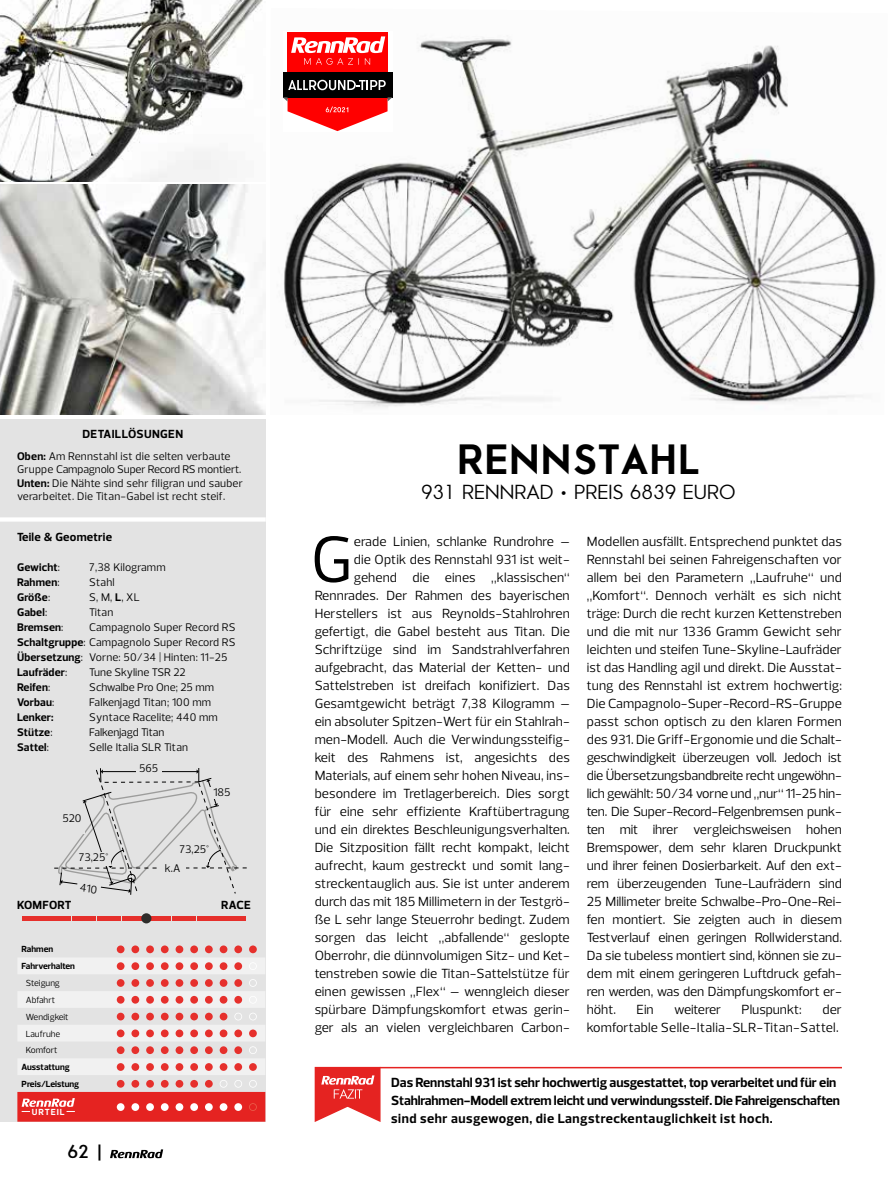
<style>
.page{position:relative;width:893px;height:1191px;background:#fff}
.page>*{position:absolute;margin:0;border:0;box-sizing:border-box;transform-origin:0 0}
.t1{font:66.45px "Prelo";color:#000}
.t2{font:800 40.5px "Aramis";letter-spacing:.06em;color:#000}
.t3{font:19.5px "Aramis";letter-spacing:.04em;color:#000}
.t4{font:700 18px "Aramis";color:#000}
.t5{font:13.5px/18px "Prelo";letter-spacing:.005em;color:#000;text-align:right}
.t6{font:700 13.5px/18px "Prelo";letter-spacing:-.005em;color:#000}
.t7{font:700 12px "Prelo";letter-spacing:.02em;color:#000}
.t8{font:11.25px/15px "Prelo";letter-spacing:.015em;color:#000}
.t9{font:700 11.25px "Prelo";letter-spacing:.015em;color:#000}
.t10{font:700 9px/16.8px "Prelo";color:#000}
.t11{font:9px/16.8px "Prelo";color:#000}
.t12{font:700 9px "Prelo";letter-spacing:.11em;color:#fff}
.s1{font-weight:700}
.s2{font-weight:400}
</style>
<div class="page">
<div style="left:0;top:420px;width:266px;height:702px;background:#e3e3e3"></div>
<hr style="left:0;top:517px;width:266px;height:4px;background:#fff">
<svg style="left:110px;top:1149px;width:53px;height:9px"></svg>
<div style="left:122px;top:916px;width:24px;height:5px;background:#e6302c"></div>
<div style="left:97px;top:916px;width:24px;height:5px;background:#e6302c"></div>
<div style="left:73px;top:916px;width:23px;height:5px;background:#e6302c"></div>
<div style="left:48px;top:916px;width:23px;height:5px;background:#e6302c"></div>
<div style="left:197px;top:916px;width:23px;height:5px;background:#e6302c"></div>
<div style="left:222px;top:916px;width:24px;height:5px;background:#e6302c"></div>
<div style="left:22px;top:916px;width:24px;height:5px;background:#e6302c"></div>
<div style="left:172px;top:916px;width:23px;height:5px;background:#e6302c"></div>
<div style="left:147px;top:916px;width:24px;height:5px;background:#e6302c"></div>
<div style="left:141px;top:913px;width:10px;height:10px;background:#2f2d2b;border-radius:50%"></div>
<svg style="left:17px;top:945px;width:248px;height:176px"></svg>
<hr style="left:380px;top:1067px;width:462px;height:1px;background:#e52321">
<svg style="left:314px;top:1066px;width:67px;height:56px"></svg>
<img style="left:0;top:185px;width:266px;height:230px">
<img style="left:0;top:0;width:263px;height:181px">
<img style="left:283px;top:37px;width:593px;height:371px">
<div style="left:283px;top:32px;width:109px;height:100px;background:#fff"></div>
<div style="left:288px;top:32px;width:100px;height:66px;background:#f00"></div>
<div style="left:283px;top:72px;width:109px;height:25px;background:#000"></div>
<svg style="left:283px;top:80px;width:109px;height:51px"></svg>
<svg style="left:291px;top:36px;width:94px;height:29px"></svg>
<svg style="left:54px;top:768px;width:193px;height:127px"></svg>
<p class="t7" style="left:83px;top:426px;width:102px">DETAILLÖSUNGEN</p>
<p class="t8" style="left:17px;top:449px;width:227px;line-height:13.5px"><span class="s1">Oben:</span> Am Rennstahl ist die selten verbaute Gruppe Campagnolo Super Record RS montiert.<br><span class="s1">Unten:</span> Die Nähte sind sehr filigran und sauber verarbeitet. Die Titan-Gabel ist recht steif.</p>
<h2 class="t2" style="left:458px;top:429px;width:242px">RENNSTAHL</h2>
<h3 class="t3" style="left:421px;top:478px;width:315px">931 RENNRAD • PREIS 6839 EURO</h3>
<p class="t7" style="left:17px;top:529px;width:97px">Teile &amp; Geometrie</p>
<p class="t9" style="left:17px;top:560px;width:44px">Gewicht<span class="s2">:</span></p>
<p class="t8" style="left:89px;top:560px;width:78px">7,38 Kilogramm</p>
<p class="t9" style="left:17px;top:575px;width:44px">Rahmen<span class="s2">:</span></p>
<p class="t8" style="left:89px;top:575px;width:27px">Stahl</p>
<p class="t9" style="left:17px;top:590px;width:35px">Größe<span class="s2">:</span></p>
<p class="t8" style="left:89px;top:590px;width:52px">S, M, <span class="s1">L</span>, XL</p>
<p class="t9" style="left:17px;top:605px;width:32px">Gabel<span class="s2">:</span></p>
<p class="t8" style="left:89px;top:605px;width:26px">Titan</p>
<p class="t9" style="left:17px;top:620px;width:48px">Bremsen<span class="s2">:</span></p>
<p class="t8" style="left:17px;top:620px;width:220px;text-indent:72px">Campagnolo Super Record RS<br><span class="s1">Schaltgruppe</span>: Campagnolo Super Record RS<br><span class="s1">Übersetzung</span>: Vorne: 50/34 | Hinten: 11-25<br><span class="s1">Laufräder</span>:</p>
<p class="t8" style="left:89px;top:665px;width:98px">Tune Skyline TSR 22</p>
<p class="t9" style="left:17px;top:680px;width:35px">Reifen<span class="s2">:</span></p>
<p class="t8" style="left:89px;top:680px;width:126px">Schwalbe Pro One; 25 mm</p>
<p class="t9" style="left:17px;top:695px;width:39px">Vorbau<span class="s2">:</span></p>
<p class="t8" style="left:89px;top:695px;width:123px">Falkenjagd Titan; 100 mm</p>
<p class="t9" style="left:17px;top:710px;width:38px">Lenker:</p>
<p class="t8" style="left:89px;top:710px;width:130px">Syntace Racelite; 440 mm</p>
<p class="t9" style="left:17px;top:725px;width:37px">Stütze<span class="s2">:</span></p>
<p class="t8" style="left:89px;top:725px;width:77px">Falkenjagd Titan</p>
<p class="t9" style="left:17px;top:740px;width:33px">Sattel<span class="s2">:</span></p>
<p class="t8" style="left:89px;top:740px;width:100px">Selle Italia SLR Titan</p>
<p class="t8" style="left:62px;top:810px;width:21px">520</p>
<p class="t8" style="left:79px;top:849px;width:31px">73,25°</p>
<p class="t8" style="left:139px;top:761px;width:21px">565</p>
<p class="t8" style="left:213px;top:784px;width:19px">185</p>
<p class="t8" style="left:180px;top:841px;width:31px">73,25°</p>
<p class="t8" style="left:165px;top:860px;width:17px">k.A</p>
<p class="t7" style="left:17px;top:898px;width:56px">KOMFORT</p>
<p class="t7" style="left:221px;top:898px;width:31px">RACE</p>
<p class="t10" style="left:22px;top:941px;width:55px">Rahmen<br>Fahrverhalten</p>
<p class="t11" style="left:26px;top:974px;width:44px">Steigung<br>Abfahrt<br>Wendigkeit<br>Laufruhe<br>Komfort</p>
<p class="t10" style="left:22px;top:1058px;width:59px">Ausstattung<br>Preis/Leistung</p>
<p class="t12" style="left:32px;top:1106px;width:35px">URTEIL</p>
<h3 class="t4" style="left:67px;top:1138px;width:35px">62 |</h3>
<h1 class="t1" style="left:311px;top:519px;width:44px">G</h1>
<p class="t5" style="left:315px;top:532px;width:257px">erade Linien, schlanke Rundrohre –<br>die Optik des Rennstahl 931 ist weit&shy;gehend die eines „klassischen“ Rennrades. Der Rahmen des bayerischen Herstellers ist aus Reynolds-Stahlrohren gefertigt, die Gabel besteht aus Titan. Die Schriftzüge sind im Sandstrahlverfahren aufgebracht, das Material der Ketten- und Sattelstreben ist dreifach konifiziert. Das Gesamtgewicht beträgt 7,38 Kilogramm – ein absoluter Spitzen-Wert für ein Stahlrah&shy;men-Modell. Auch die Verwindungssteifig&shy;keit des Rahmens ist, angesichts des Materials, auf einem sehr hohen Niveau, ins&shy;besondere im Tretlagerbereich. Dies sorgt für eine sehr effiziente Kraftübertragung und ein direktes Beschleunigungsverhalten.<br>Die Sitzposition fällt recht kompakt, leicht aufrecht, kaum gestreckt und somit lang&shy;streckentauglich aus. Sie ist unter anderem durch das mit 185 Millimetern in der Testgrö&shy;ße L sehr lange Steuerrohr bedingt. Zudem sorgen das leicht „abfallende“ geslopte Oberrohr, die dünnvolumigen Sitz- und Ket&shy;tenstreben sowie die Titan-Sattelstütze für einen gewissen „Flex“ – wenngleich dieser spürbare Dämpfungskomfort etwas gerin&shy;ger als an vielen vergleichbaren Carbon-</p>
<p class="t5" style="left:587px;top:532px;width:257px;text-align:justify">Modellen ausfällt. Entsprechend punktet das Rennstahl bei seinen Fahreigenschaften vor allem bei den Parametern „Laufruhe“ und „Komfort“. Dennoch verhält es sich nicht träge: Durch die recht kurzen Kettenstreben und die mit nur 1336 Gramm Gewicht sehr leichten und steifen Tune-Skyline-Laufräder ist das Handling agil und direkt. Die Ausstat&shy;tung des Rennstahl ist extrem hochwertig:<br>Die Campagnolo-Super-Record-RS-Gruppe passt schon optisch zu den klaren Formen des 931. Die Griff-Ergonomie und die Schalt&shy;geschwindigkeit überzeugen voll. Jedoch ist die Übersetzungsbandbreite recht ungewöhn&shy;lich gewählt: 50/34 vorne und „nur“ 11-25 hin&shy;ten. Die Super-Record-Felgenbremsen punk&shy;ten mit ihrer vergleichsweisen hohen Bremspower, dem sehr klaren Druckpunkt und ihrer feinen Dosierbarkeit. Auf den ext&shy;rem überzeugenden Tune-Laufrädern sind 25 Millimeter breite Schwalbe-Pro-One-Rei&shy;fen montiert. Sie zeigten auch in diesem Testverlauf einen geringen Rollwiderstand.<br>Da sie tubeless montiert sind, können sie zu&shy;dem mit einem geringeren Luftdruck gefah&shy;ren werden, was den Dämpfungskomfort er&shy;höht.</p>
<p class="t5" style="left:587px;top:1000px;width:257px">der<br>komfortable Selle-Italia-SLR-Titan-Sattel.</p>
<p class="t5" style="left:636px;top:1000px;width:19px">Ein</p>
<p class="t5" style="left:674px;top:1000px;width:48px">weiterer</p>
<p class="t5" style="left:742px;top:1000px;width:62px">Pluspunkt:</p>
<p class="t6" style="left:391px;top:1073px;width:450px">Das Rennstahl 931 ist sehr hochwertig ausgestattet, top verarbeitet und für ein<br>Stahlrahmen-Modell extrem leicht und verwindungssteif. Die Fahreigenschaften sind sehr ausgewogen, die Langstreckentauglichkeit ist hoch.</p>
</div>
